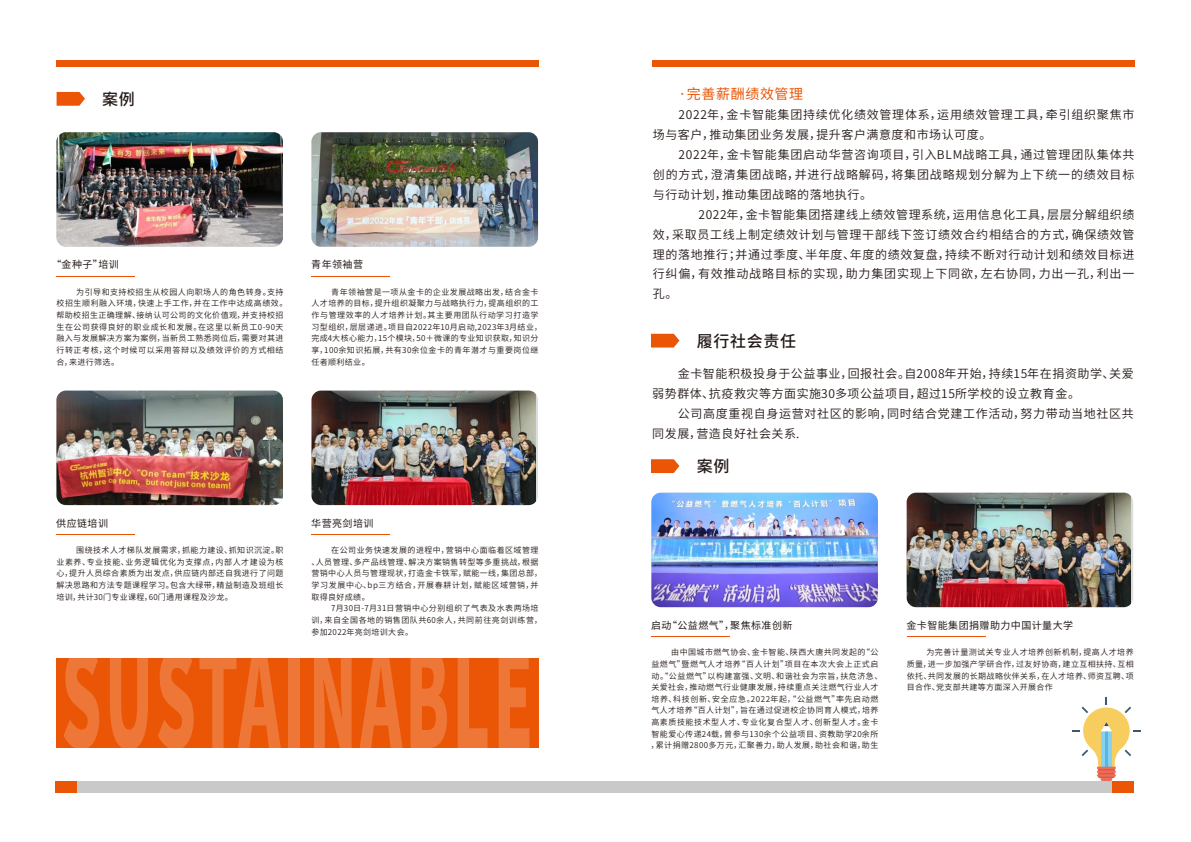
<style>
.page{position:relative;width:1191px;height:842px;background:#fff}
.page>*{position:absolute;margin:0;border:0;box-sizing:border-box;transform-origin:0 0}
.t1{font:800 132.5px "Source Han Sans SC";letter-spacing:.045em;color:rgb(255 255 255/.2);scale:.48 1}
.t2{font:500 16px "Source Han Sans CN";letter-spacing:.045em;color:#231916}
.t3{font:14px "Source Han Sans CN";letter-spacing:.045em;color:#ea5506}
.t4{font:12px/19.9px "Source Han Sans CN";letter-spacing:.055em;color:#231916}
.t5{font:10px "Source Han Sans CN";letter-spacing:.045em;color:#231916}
.t6{font:8px/11.6px "Source Han Sans CN";letter-spacing:.06em;color:#231916}
</style>
<div class="page">
<div style="left:61px;top:781px;width:1072px;height:11px;background:#c9c9ca"></div>
<div style="left:1111px;top:781px;width:22px;height:11px;background:#ea5506"></div>
<div style="left:55px;top:781px;width:22px;height:11px;background:#ea5506"></div>
<div style="left:652px;top:61px;width:483px;height:6px;background:#ea5506"></div>
<div style="left:56px;top:61px;width:483px;height:6px;background:#ea5506"></div>
<svg style="left:57px;top:92px;width:28px;height:14px"></svg>
<hr style="left:56px;top:276px;width:79px;height:1px;background:#ea5506">
<img style="left:57px;top:132px;width:226px;height:114px;border-radius:9px">
<hr style="left:311px;top:276px;width:79px;height:1px;background:#ea5506">
<img style="left:311px;top:132px;width:227px;height:115px;border-radius:9px">
<hr style="left:56px;top:534px;width:79px;height:1px;background:#ea5506">
<img style="left:56px;top:391px;width:227px;height:114px;border-radius:9px">
<hr style="left:311px;top:534px;width:79px;height:1px;background:#ea5506">
<img style="left:311px;top:391px;width:224px;height:114px">
<svg style="left:651px;top:334px;width:28px;height:14px"></svg>
<hr style="left:651px;top:636px;width:79px;height:1px;background:#ea5506">
<img style="left:651px;top:493px;width:227px;height:114px;border-radius:9px">
<hr style="left:906px;top:636px;width:79px;height:1px;background:#ea5506">
<img style="left:906px;top:493px;width:224px;height:114px">
<svg style="left:651px;top:459px;width:28px;height:14px"></svg>
<div style="left:56px;top:658px;width:483px;height:90px;background:#ea5506"></div>
<svg style="left:1072px;top:697px;width:68px;height:84px"></svg>
<h2 class="t2" style="left:102px;top:91px;width:34px">案例</h2>
<h3 class="t3" style="left:678px;top:86px;width:126px">·完善薪酬绩效管理</h3>
<h3 class="t4" style="left:653px;top:105px;width:483px;text-indent:26px">2022年，⾦卡智能集团持续优化绩效管理体系，运⽤绩效管理⼯具，牵引组织聚焦市场与客⼾，推动集团业务发展，提升客⼾满意度和市场认可度。</h3>
<h3 class="t4" style="left:653px;top:144px;width:483px;text-align:justify;text-indent:26px">2022年，⾦卡智能集团启动华营咨询项⽬，引⼊BLM战略⼯具，通过管理团队集体共创的⽅式，澄清集团战略，并进⾏战略解码，将集团战略规划分解为上下统⼀的绩效⽬标与⾏动计划，推动集团战略的落地执⾏。</h3>
<h3 class="t4" style="left:653px;top:204px;width:483px;text-align:justify;text-indent:46px">2022年，⾦卡智能集团搭建线上绩效管理系统，运⽤信息化⼯具，层层分解组织绩效，采取员⼯线上制定绩效计划与管理⼲部线下签订绩效合约相结合的⽅式，确保绩效管理的落地推⾏；并通过季度、半年度、年度的绩效复盘，持续不断对⾏动计划和绩效⽬标进⾏纠偏，有效推动战略⽬标的实现，助⼒集团实现上下同欲，左右协同，⼒出⼀孔，利出⼀</h3>
<p class="t6" style="left:76px;top:286px;width:209px">为引导和⽀持校招⽣从校园⼈向职场⼈的⻆⾊转⾝。⽀持</p>
<h3 class="t4" style="left:653px;top:284px;width:26px">孔。</h3>
<p class="t6" style="left:56px;top:298px;width:233px">校招⽣顺利融⼊环境，快速上⼿⼯作，并在⼯作中达成⾼绩效。帮助校招⽣正确理解、接纳认可公司的⽂化价值观，并⽀持校招⽣在公司获得良好的职业成⻓和发展。在这⾥以新员⼯0-90天融⼊与发展解决⽅案为案例，当新员⼯熟悉岗位后，需要对其进⾏转正考核，这个时候可以采⽤答辩以及绩效评价的⽅式相结合，来进⾏筛选。</p>
<p class="t5" style="left:51px;top:260px;width:69px">“⾦种⼦”培训</p>
<p class="t5" style="left:311px;top:260px;width:53px">⻘年领袖营</p>
<p class="t6" style="left:311px;top:286px;width:232px;text-indent:20px">⻘年领袖营是⼀项从⾦卡的企业发展战略出发，结合⾦卡⼈才培养的⽬标，提升组织凝聚⼒与战略执⾏⼒，提⾼组织的⼯作与管理效率的⼈才培养计划。其主要⽤团队⾏动学习打造学习型组织，层层递进。项⽬⾃2022年10⽉启动,2023年3⽉结业，完成4⼤核⼼能⼒，15个模块，50＋微课的专业知识获取，知识分享，100余知识拓展，共有30余位⾦卡的⻘年潜才与重要岗位继任者顺利结业。</p>
<h2 class="t2" style="left:696px;top:333px;width:101px">履⾏社会责任</h2>
<h3 class="t4" style="left:652px;top:364px;width:483px;text-indent:26px">⾦卡智能积极投⾝于公益事业，回报社会。⾃2008年开始，持续15年在捐资助学、关爱弱势群体、抗疫救灾等⽅⾯实施30多项公益项⽬，超过15所学校的设⽴教育⾦。</h3>
<h3 class="t4" style="left:652px;top:403px;width:483px;text-indent:26px">公司⾼度重视⾃⾝运营对社区的影响，同时结合党建⼯作活动，努⼒带动当地社区共同发展，营造良好社会关系.</h3>
<p class="t5" style="left:56px;top:518px;width:53px">供应链培训</p>
<p class="t6" style="left:56px;top:544px;width:229px;text-align:justify;text-indent:20px">围绕技术⼈才梯队发展需求，抓能⼒建设、抓知识沉淀。职业素养、专业技能、业务逻辑优化为⽀撑点，内部⼈才建设为核⼼，提升⼈员综合素质为出发点，供应链内部还⾃我进⾏了问题解决思路和⽅法专题课程学习。包含⼤绿带，精益制造及班组⻓培训，共计30⻔专业课程，60⻔通⽤课程及沙⻰。</p>
<p class="t5" style="left:311px;top:518px;width:64px">华营亮剑培训</p>
<p class="t6" style="left:311px;top:544px;width:232px;text-indent:20px">在公司业务快速发展的进程中，营销中⼼⾯临着区域管理、⼈员管理、多产品线管理、解决⽅案销售转型等多重挑战，根据营销中⼼⼈员与管理现状，打造⾦卡铁军，赋能⼀线，集团总部，学习发展中⼼、bp三⽅结合，开展春耕计划，赋能区域营销，并取得良好成绩。</p>
<p class="t6" style="left:311px;top:602px;width:232px;text-indent:20px">7⽉30⽇-7⽉31⽇营销中⼼分别组织了⽓表及⽔表两场培训，来⾃全国各地的销售团队共60余⼈，共同前往亮剑训练营，参加2022年亮剑培训⼤会。</p>
<h1 class="t1" style="left:61px;top:631px;width:985px">SUSTAINABLE</h1>
<h2 class="t2" style="left:696px;top:458px;width:34px">案例</h2>
<p class="t5" style="left:651px;top:620px;width:143px">启动“公益燃⽓”，聚焦标准创新</p>
<p class="t6" style="left:651px;top:646px;width:233px;text-indent:20px">由中国城市燃⽓协会、⾦卡智能、陕西⼤唐共同发起的“公益燃⽓”暨燃⽓⼈才培养“百⼈计划”项⽬在本次⼤会上正式启动。“公益燃⽓”以构建富强、⽂明、和谐社会为宗旨，扶危济急、关爱社会，推动燃⽓⾏业健康发展，持续重点关注燃⽓⾏业⼈才培养、科技创新、安全应急。2022年起，“公益燃⽓”率先启动燃⽓⼈才培养“百⼈计划”，旨在通过促进校企协同育⼈模式，培养⾼素质技能技术型⼈才、专业化复合型⼈才、创新型⼈才。⾦卡智能爱⼼传递24载，曾参与130余个公益项⽬、资教助学20余所，累计捐赠2800多万元，汇聚善⼒，助⼈发展，助社会和谐，助⽣</p>
<p class="t5" style="left:906px;top:620px;width:168px">⾦卡智能集团捐赠助⼒中国计量⼤学</p>
<p class="t6" style="left:906px;top:646px;width:229px;text-align:justify;text-indent:20px">为完善计量测试关专业⼈才培养创新机制，提⾼⼈才培养质量，进⼀步加强产学研合作，过友好协商，建⽴互相扶持、互相依托、共同发展的⻓期战略伙伴关系，在⼈才培养、师资互聘、项⽬合作、党⽀部共建等⽅⾯深⼊开展合作</p>
</div>
